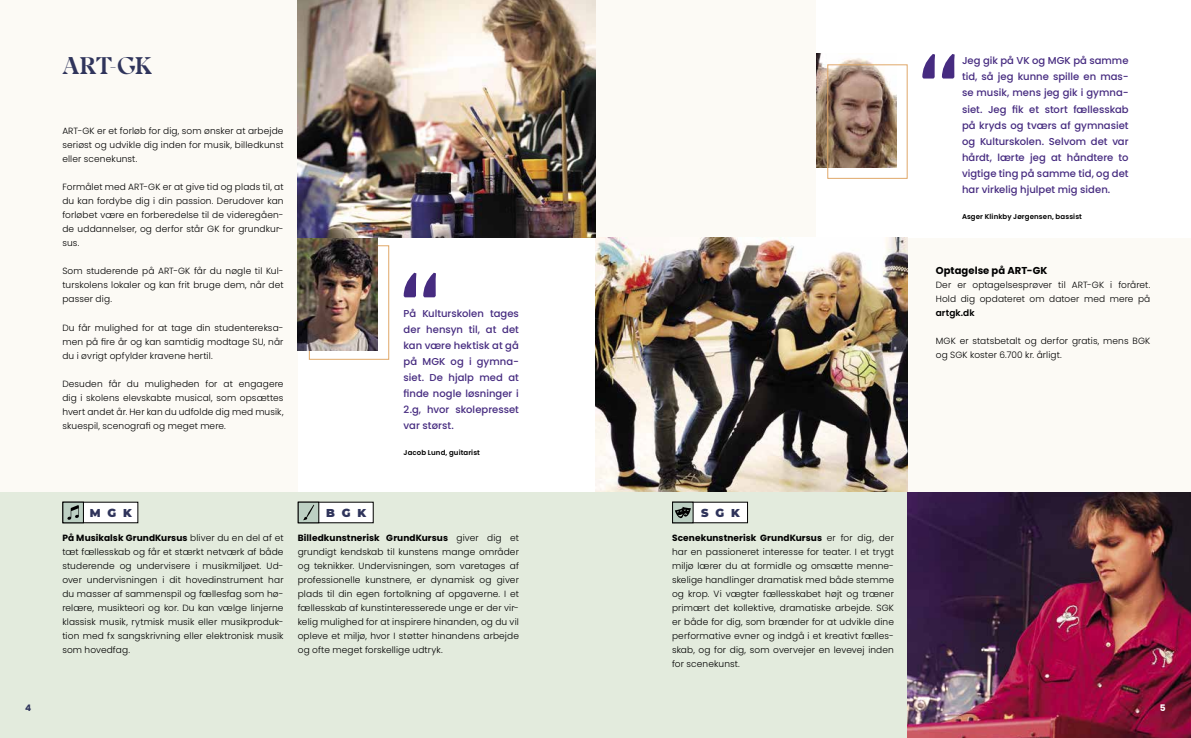
<style>
.page{position:relative;width:1191px;height:738px;background:#fff}
.page>*{position:absolute;margin:0;border:0;box-sizing:border-box;transform-origin:0 0}
.t1{font:700 24px "Noctis";color:#2f345b}
.t2{font:900 11.4px "Montserrat";color:#2f345b}
.t3{font:500 10px/16px "Poppins";color:#462b80;text-align:justify}
.t4{font:700 10px "Poppins";letter-spacing:.005em;color:#000}
.t5{font:300 9px/14px "Poppins";letter-spacing:.015em;color:#000;text-align:justify}
.t6{font:600 9px "Poppins";letter-spacing:.01em;color:#000}
.t7{font:700 9px "Poppins";color:#2f345b}
.t8{font:700 9px "Poppins";color:#fff}
.t9{font:600 7px "Poppins";letter-spacing:.015em;color:#000}
.s1{font-weight:700}
</style>
<div class="page">
<div style="left:0;top:0;width:1191px;height:737px;background:#fcfaf5"></div>
<div style="left:298px;top:214px;width:297px;height:277px;background:#fff"></div>
<div style="left:816px;top:0;width:375px;height:237px;background:#fff"></div>
<img style="left:817px;top:54px;width:79px;height:113px">
<div style="left:0;top:491px;width:913px;height:246px;background:#e3ebdd"></div>
<div style="left:63px;top:502px;width:75px;height:20px;background:#fff"></div>
<div style="left:63px;top:502px;width:20px;height:20px;background:#bdd0c3"></div>
<div style="left:62px;top:501px;width:22px;height:22px;border:1px solid #000"></div>
<svg style="left:67px;top:505px;width:12px;height:14px"></svg>
<div style="left:672px;top:502px;width:75px;height:20px;background:#fff"></div>
<div style="left:672px;top:502px;width:21px;height:20px;background:#bdd0c3"></div>
<div style="left:672px;top:501px;width:21px;height:22px;border:1px solid #000"></div>
<svg style="left:675px;top:507px;width:16px;height:11px"></svg>
<div style="left:298px;top:502px;width:75px;height:20px;background:#fff"></div>
<div style="left:298px;top:502px;width:21px;height:20px;background:#bdd0c3"></div>
<div style="left:298px;top:501px;width:21px;height:22px;border:1px solid #000"></div>
<svg style="left:304px;top:504px;width:10px;height:15px"></svg>
<img style="left:907px;top:492px;width:284px;height:245px">
<div style="left:827px;top:64px;width:80px;height:114px;border:1px solid #e0a869"></div>
<div style="left:309px;top:245px;width:80px;height:114px;border:1px solid #e0a869"></div>
<svg style="left:922px;top:54px;width:32px;height:24px"></svg>
<svg style="left:404px;top:272px;width:32px;height:25px"></svg>
<img style="left:298px;top:237px;width:79px;height:113px">
<img style="left:595px;top:237px;width:312px;height:254px">
<img style="left:298px;top:0;width:297px;height:237px">
<p class="t7" style="left:25px;top:702px;width:8px">4</p>
<h1 class="t1" style="left:62px;top:51px;width:91px">ART-GK</h1>
<p class="t5" style="left:62px;top:124px;width:223px">ART-GK er et forløb for dig, som ønsker at arbejde seriøst og udvikle dig inden for musik, billedkunst eller scenekunst.</p>
<p class="t5" style="left:62px;top:180px;width:223px">Formålet med ART-GK er at give tid og plads til, at du kan fordybe dig i din passion. Derudover kan forløbet være en forberedelse til de videregåen&shy;de uddannelser, og derfor står GK for grundkur&shy;sus.</p>
<p class="t5" style="left:62px;top:264px;width:223px">Som studerende på ART-GK får du nøgle til Kul&shy;turskolens lokaler og kan frit bruge dem, når det passer dig.</p>
<p class="t5" style="left:62px;top:320px;width:223px">Du får mulighed for at tage din studentereksa&shy;men på fire år og kan samtidig modtage SU, når du i øvrigt opfylder kravene hertil.</p>
<p class="t5" style="left:62px;top:376px;width:223px">Desuden får du muligheden for at engagere dig i skolens elevskabte musical, som opsættes hvert andet år. Her kan du udfolde dig med musik, skuespil, scenografi og meget mere.</p>
<p class="t3" style="left:403px;top:305px;width:117px">På Kulturskolen tages der hensyn til, at det kan være hektisk at gå på MGK og i gymna&shy;siet. De hjalp med at finde nogle løsninger i 2.g, hvor skolepresset var størst.</p>
<p class="t9" style="left:403px;top:448px;width:78px">Jacob Lund, guitarist</p>
<p class="t2" style="left:90px;top:503px;width:43px">M G K</p>
<p class="t2" style="left:326px;top:503px;width:41px">B G K</p>
<p class="t2" style="left:701px;top:503px;width:40px">S G K</p>
<p class="t5" style="left:298px;top:530px;width:223px"><span class="s1">Billedkunstnerisk GrundKursus</span> giver dig et grundigt kendskab til kunstens mange områder og teknikker. Undervisningen, som varetages af professionelle kunstnere, er dynamisk og giver plads til din egen fortolkning af opgaverne. I et fællesskab af kunstinteresserede unge er der vir&shy;kelig mulighed for at inspirere hinanden, og du vil opleve et miljø, hvor I støtter hinandens arbejde og ofte meget forskellige udtryk.</p>
<p class="t5" style="left:62px;top:530px;width:223px"><span class="s1">På Musikalsk GrundKursus</span> bliver du en del af et tæt fællesskab og får et stærkt netværk af både studerende og undervisere i musikmiljøet. Ud&shy;over undervisningen i dit hovedinstrument har du masser af sammenspil og fællesfag som hø&shy;relære, musikteori og kor. Du kan vælge linjerne klassisk musik, rytmisk musik eller musikproduk&shy;tion med fx sangskrivning eller elektronisk musik som hovedfag.</p>
<p class="t5" style="left:672px;top:530px;width:223px"><span class="s1">Scenekunstnerisk GrundKursus</span> er for dig, der har en passioneret interesse for teater. I et trygt miljø lærer du at formidle og omsætte menne&shy;skelige handlinger dramatisk med både stemme og krop. Vi vægter fællesskabet højt og træner primært det kollektive, dramatiske arbejde. SGK er både for dig, som brænder for at udvikle dine performative evner og indgå i et kreativt fælles&shy;skab, og for dig, som overvejer en levevej inden for scenekunst.</p>
<p class="t3" style="left:962px;top:53px;width:168px">Jeg gik på VK og MGK på samme tid, så jeg kunne spille en mas&shy;se musik, mens jeg gik i gymna&shy;siet. Jeg fik et stort fællesskab på kryds og tværs af gymnasiet og Kulturskolen. Selvom det var hårdt, lærte jeg at håndtere to vigtige ting på samme tid, og det har virkelig hjulpet mig siden.</p>
<p class="t9" style="left:962px;top:212px;width:121px">Asger Klinkby Jørgensen, bassist</p>
<p class="t4" style="left:935px;top:265px;width:113px">Optagelse på ART-GK</p>
<p class="t5" style="left:935px;top:278px;width:216px">Der er optagelsesprøver til ART-GK i foråret.<br>Hold dig opdateret om datoer med mere på</p>
<p class="t6" style="left:935px;top:308px;width:40px">artgk.dk</p>
<p class="t5" style="left:935px;top:334px;width:216px">MGK er statsbetalt og derfor gratis, mens BGK og SGK koster 6.700 kr. årligt.</p>
<p class="t8" style="left:1159px;top:702px;width:7px">5</p>
</div>
